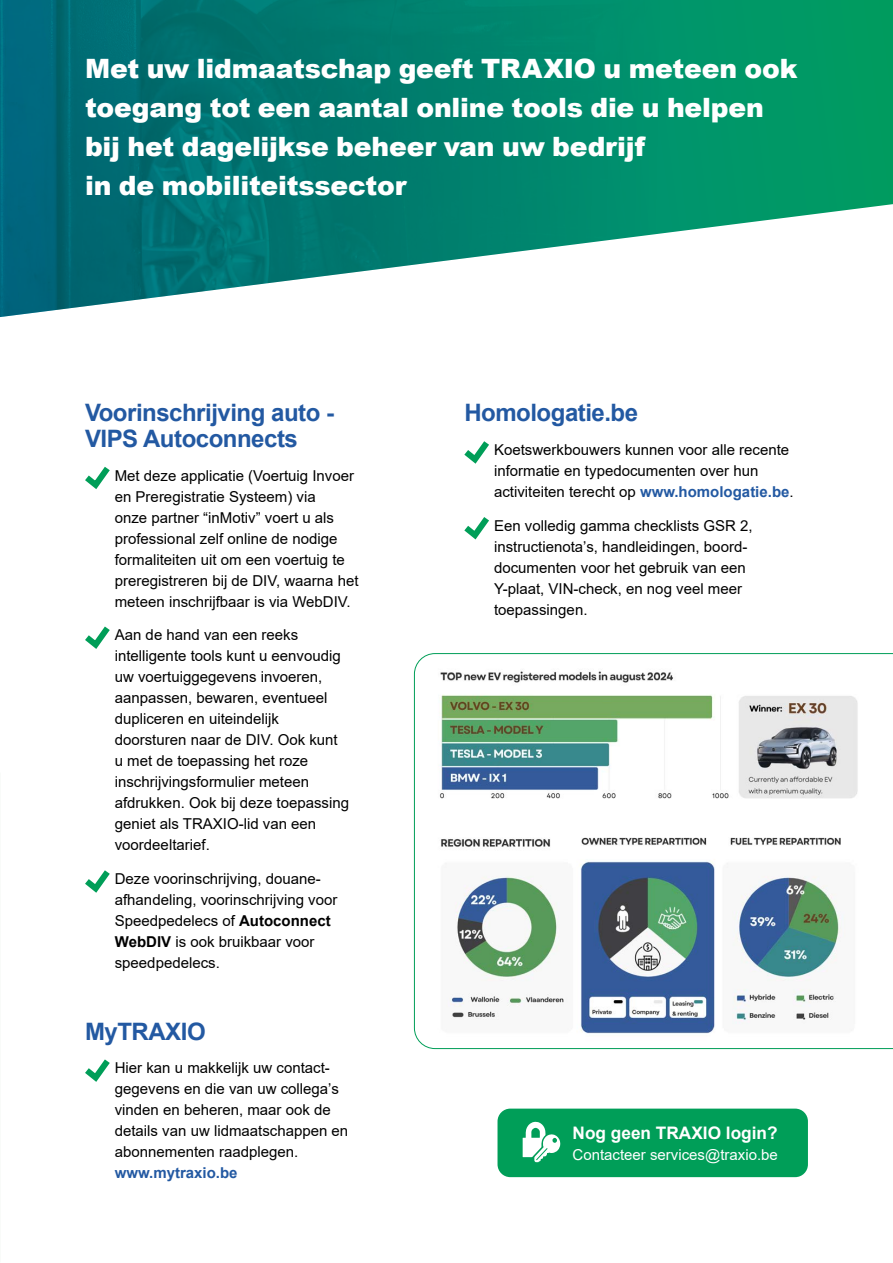
<style>
.page{position:relative;width:893px;height:1263px;background:#fff}
.page>*{position:absolute;margin:0;border:0;box-sizing:border-box;transform-origin:0 0}
.t1{font:900 26.7px/39px "Arial";letter-spacing:-.01em;color:#fff}
.t2{font:700 24px/25.5px "Arial";letter-spacing:-.02em;color:#2359a2}
.t3{font:700 17.25px "Arial";color:#fff}
.t4{font:15px/21px "Arial";color:#000}
.t5{font:15px "Arial";color:#fff}
.t6{font:700 15px "Arial";color:#2359a2}
.s1{font-weight:700}
.s2{font-weight:700;color:#2359a2}
</style>
<div class="page">
<img style="left:0;top:0;width:882px;height:317px">
<svg style="left:85px;top:466px;width:25px;height:23px"></svg>
<svg style="left:85px;top:626px;width:25px;height:23px"></svg>
<svg style="left:85px;top:870px;width:25px;height:23px"></svg>
<svg style="left:464px;top:441px;width:25px;height:23px"></svg>
<svg style="left:464px;top:517px;width:25px;height:23px"></svg>
<svg style="left:85px;top:1059px;width:25px;height:23px"></svg>
<svg style="left:414px;top:653px;width:479px;height:396px"></svg>
<div style="left:497px;top:1108px;width:311px;height:69px;background:#009e58;border-radius:13px"></div>
<svg style="left:523px;top:1121px;width:37px;height:41px"></svg>
<h1 class="t1" style="left:85px;top:48px;width:714px">Met uw lidmaatschap geeft TRAXIO u meteen ook toegang tot een aantal online tools die u helpen bij het dagelijkse beheer van uw bedrijf<br>in de mobiliteitssector</h1>
<h2 class="t2" style="left:85px;top:400px;width:251px">Voorinschrijving auto -<br>VIPS Autoconnects</h2>
<p class="t4" style="left:115px;top:465px;width:245px">Met deze applicatie (Voertuig Invoer en Preregistratie Systeem) via<br>onze partner “inMotiv” voert u als professional zelf online de nodige formaliteiten uit om een voertuig te preregistreren bij de DIV, waarna het meteen inschrijfbaar is via WebDIV.</p>
<p class="t4" style="left:115px;top:625px;width:236px">Aan de hand van een reeks intelligente tools kunt u eenvoudig uw voertuiggegevens invoeren, aanpassen, bewaren, eventueel dupliceren en uiteindelijk doorsturen naar de DIV. Ook kunt u met de toepassing het roze inschrijvingsformulier meteen afdrukken. Ook bij deze toepassing geniet als TRAXIO-lid van een voordeeltarief.</p>
<p class="t4" style="left:115px;top:868px;width:224px">Deze voorinschrijving, douane&shy;afhandeling, voorinschrijving voor<br>Speedpedelecs of <span class="s1">Autoconnect<br>WebDIV</span> is ook bruikbaar voor speedpedelecs.</p>
<h2 class="t2" style="left:85px;top:1019px;width:122px">MyTRAXIO</h2>
<p class="t4" style="left:115px;top:1057px;width:235px">Hier kan u makkelijk uw contact&shy;gegevens en die van uw collega’s vinden en beheren, maar ook de details van uw lidmaatschappen en abonnementen raadplegen.</p>
<p class="t6" style="left:115px;top:1162px;width:124px">www.mytraxio.be</p>
<h2 class="t2" style="left:464px;top:400px;width:175px">Homologatie.be</h2>
<p class="t4" style="left:494px;top:439px;width:301px">Koetswerkbouwers kunnen voor alle recente informatie en typedocumenten over hun activiteiten terecht op <span class="s2">www.homologatie.be</span>.</p>
<p class="t4" style="left:494px;top:515px;width:260px">Een volledig gamma checklists GSR 2, instructienota’s, handleidingen, boord&shy;documenten voor het gebruik van een Y-plaat, VIN-check, en nog veel meer toepassingen.</p>
<p class="t3" style="left:573px;top:1120px;width:207px">Nog geen TRAXIO login?</p>
<p class="t5" style="left:573px;top:1144px;width:207px">Contacteer services@traxio.be</p>
</div>
